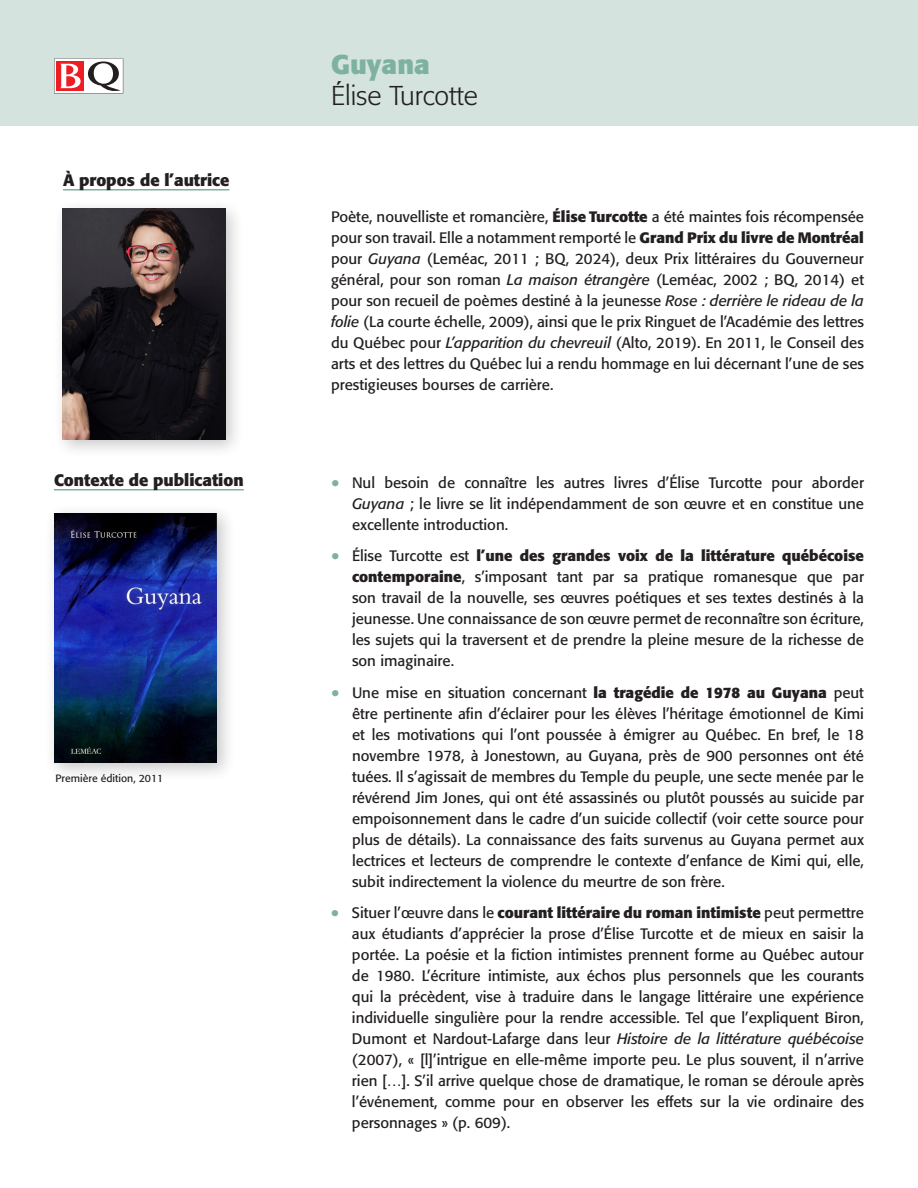
<style>
.page{position:relative;width:918px;height:1188px;background:#fff}
.page>*{position:absolute;margin:0;border:0;box-sizing:border-box;transform-origin:0 0}
.Auteur_pages_supp{font:300 27px "Formata Pro";color:#231f20}
.Titre_pages_supp{font:700 27px "Formata Pro";color:#7db1a0}
.Intertitre_Braconnier{font:700 16.5px "Formata Pro";color:#231f20}
.Texte_courant{font:15px/21px "Formata Pro";color:#231f20;text-align:justify}
.Crédits{font:10.5px "Formata Pro";color:#231f20}
.s1{font-weight:700}
.s2{font-style:italic}
.s3{font-family:"Myriad Pro";font-size:30px;color:#7db1a0}
</style>
<div class="page">
<div style="left:0;top:0;width:918px;height:126px;background:#d4e3dd"></div>
<div style="left:44px;top:503px;width:192px;height:279px;background:#231f20;opacity:.25"></div>
<img style="left:54px;top:513px;width:163px;height:250px">
<svg style="left:54px;top:58px;width:69px;height:35px;background:#d9a7a9"></svg>
<hr style="left:63px;top:189px;width:166px;height:2px;background:#7db1a0">
<div style="left:52px;top:198px;width:193px;height:261px;background:#231f20;opacity:.25"></div>
<img style="left:62px;top:208px;width:163px;height:232px">
<hr style="left:54px;top:489px;width:190px;height:1px;background:#7db1a0">
<p class="Intertitre_Braconnier" style="left:63px;top:169px;width:168px">À propos de l’autrice</p>
<p class="Intertitre_Braconnier" style="left:54px;top:469px;width:191px">Contexte de publication</p>
<p class="Crédits" style="left:56px;top:771px;width:109px">Première édition, 2011</p>
<p class="Titre_pages_supp" style="left:331px;top:46px;width:100px">Guyana</p>
<p class="Auteur_pages_supp" style="left:331px;top:79px;width:148px">Élise Turcotte</p>
<p class="Texte_courant" style="left:331px;top:206px;width:535px">Poète, nouvelliste et romancière, <span class="s1">Élise Turcotte</span> a été maintes fois récompensée pour son travail. Elle a notamment remporté le <span class="s1">Grand Prix du livre de Montréal </span>pour <span class="s2">Guyana</span> (Leméac, 2011 ; BQ, 2024), deux Prix littéraires du Gouverneur général, pour son roman <span class="s2">La maison étrangère</span> (Leméac, 2002 ; BQ, 2014) et pour son recueil de poèmes destiné à la jeunesse <span class="s2">Rose : derrière le rideau de la folie</span> (La courte échelle, 2009), ainsi que le prix Ringuet de l’Académie des lettres du Québec pour <span class="s2">L’apparition du chevreuil</span> (Alto, 2019). En 2011, le Conseil des arts et des lettres du Québec lui a rendu hommage en lui décernant l’une de ses prestigieuses bourses de carrière.</p>
<p class="Texte_courant" style="left:352px;top:472px;width:514px;text-indent:-21px"><span class="s3">•</span> Nul besoin de connaître les autres livres d’Élise Turcotte pour aborder <span class="s2">Guyana</span> ; le livre se lit indépendamment de son œuvre et en constitue une excellente introduction.</p>
<p class="Texte_courant" style="left:352px;top:545px;width:514px;text-indent:-21px"><span class="s3">•</span> Élise Turcotte est <span class="s1">l’une des grandes voix de la littérature québécoise contemporaine</span>, s’imposant tant par sa pratique romanesque que par son travail de la nouvelle, ses œuvres poétiques et ses textes destinés à la jeunesse. Une connaissance de son œuvre permet de reconnaître son écriture, les sujets qui la traversent et de prendre la pleine mesure de la richesse de son imaginaire.</p>
<p class="Texte_courant" style="left:352px;top:682px;width:514px;text-indent:-21px"><span class="s3">•</span> Une mise en situation concernant <span class="s1">la tragédie de 1978 au Guyana</span> peut être pertinente afin d’éclairer pour les élèves l’héritage émotionnel de Kimi et les motivations qui l’ont poussée à émigrer au Québec. En bref, le 18 novembre 1978, à Jonestown, au Guyana, près de 900 personnes ont été tuées. Il s’agissait de membres du Temple du peuple, une secte menée par le révérend Jim Jones, qui ont été assassinés ou plutôt poussés au suicide par empoisonnement dans le cadre d’un suicide collectif (voir cette source pour plus de détails). La connaissance des faits survenus au Guyana permet aux lectrices et lecteurs de comprendre le contexte d’enfance de Kimi qui, elle, subit indirectement la violence du meurtre de son frère.</p>
<p class="Texte_courant" style="left:352px;top:902px;width:514px;text-indent:-21px"><span class="s3">•</span> Situer l’œuvre dans le <span class="s1">courant littéraire du roman intimiste</span> peut permettre aux étudiants d’apprécier la prose d’Élise Turcotte et de mieux en saisir la portée. La poésie et la fiction intimistes prennent forme au Québec autour de 1980. L’écriture intimiste, aux échos plus personnels que les courants qui la précèdent, vise à traduire dans le langage littéraire une expérience individuelle singulière pour la rendre accessible. Tel que l’expliquent Biron, Dumont et Nardout-Lafarge dans leur <span class="s2">Histoire de la littérature québécoise </span>(2007), « [l]’intrigue en elle-même importe peu. Le plus souvent, il n’arrive rien […]. S’il arrive quelque chose de dramatique, le roman se déroule après l’événement, comme pour en observer les effets sur la vie ordinaire des personnages » (p. 609).</p>
</div>
